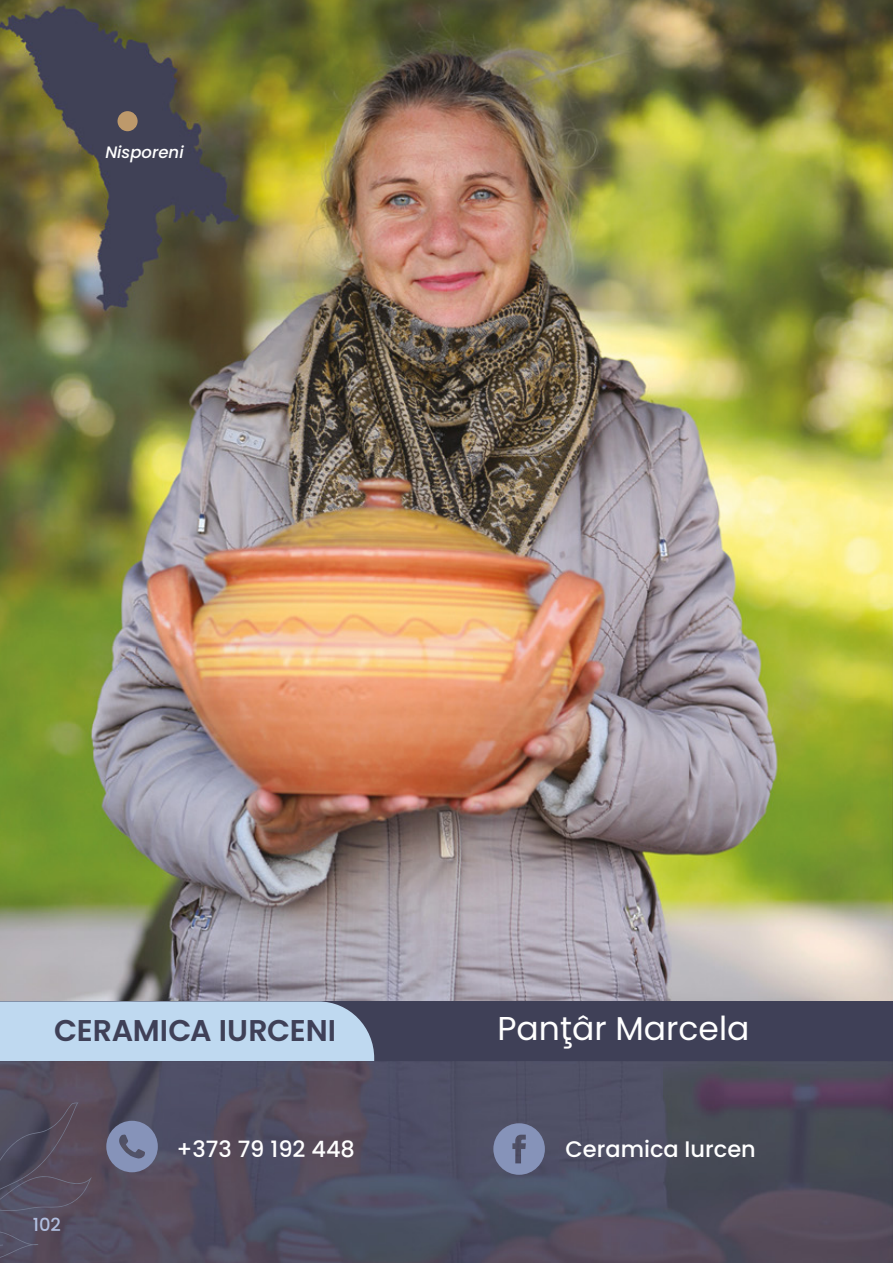
<style>
.page{position:relative;width:893px;height:1263px;background:#fff}
.page>*{position:absolute;margin:0;border:0;box-sizing:border-box;transform-origin:0 0}
.t1{font:33px "Poppins";color:#fff}
.t2{font:600 30px "Poppins";letter-spacing:.005em;color:#3f4057}
.t3{font:500 22.5px "Poppins";color:#fff}
.t4{font:500 18px "Poppins";color:#b0bfe0}
.t5{font:italic 500 16.5px "Poppins";color:#fff}
</style>
<div class="page">
<img style="left:0;top:0;width:893px;height:1263px">
<svg style="left:0;top:1230px;width:38px;height:30px"></svg>
<svg style="left:0;top:1102px;width:92px;height:109px;background:#544c5d"></svg>
<div style="left:0;top:1001px;width:893px;height:60px;background:#3f4057"></div>
<div style="left:0;top:1001px;width:374px;height:60px;background:#bfd9f0"></div>
<div style="left:118px;top:111px;width:20px;height:20px;background:#bd996b;border-radius:50%"></div>
<svg style="left:493px;top:1123px;width:52px;height:52px;background:#747d9e"></svg>
<svg style="left:106px;top:1121px;width:52px;height:51px;background:#757d9e"></svg>
<p class="t5" style="left:105px;top:142px;width:80px">Nisporeni</p>
<h2 class="t2" style="left:54px;top:1013px;width:284px">CERAMICA IURCENI</h2>
<h1 class="t1" style="left:497px;top:1010px;width:253px">Panţâr Marcela</h1>
<p class="t4" style="left:33px;top:1214px;width:30px">102</p>
<p class="t3" style="left:176px;top:1136px;width:180px">+373 79 192 448</p>
<p class="t3" style="left:566px;top:1136px;width:192px">Ceramica Iurcen</p>
</div>
